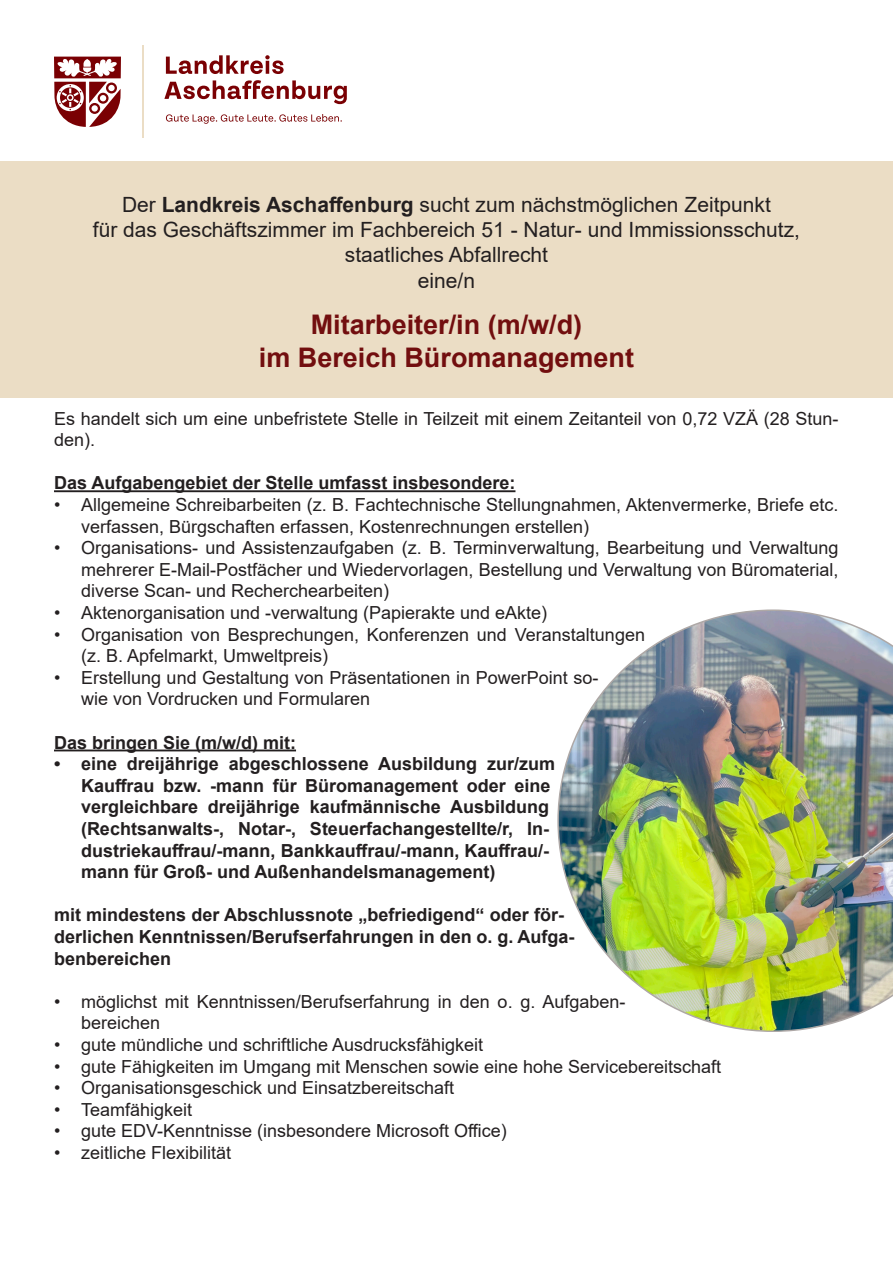
<style>
.page{position:relative;width:893px;height:1263px;background:#fff}
.page>*{position:absolute;margin:0;border:0;box-sizing:border-box;transform-origin:0 0}
.t1{font:700 27px/32.4px "Arial";color:#720e0f;text-align:center}
.t2{font:21px/25.2px "Arial";color:#231f20;text-align:center}
.t3{font:18px/21.6px "Arial";color:#231f20}
.t4{font:700 18px/21.6px "Arial";color:#231f20}
.s1{font-weight:700}
</style>
<div class="page">
<img style="left:557px;top:609px;width:336px;height:423px">
<div style="left:0;top:162px;width:893px;height:236px;background:#ebddc5"></div>
<svg style="left:54px;top:57px;width:67px;height:70px"></svg>
<hr style="left:143px;top:46px;width:1px;height:92px;background:#ebddc5">
<svg style="left:166px;top:55px;width:118px;height:19px"></svg>
<svg style="left:164px;top:80px;width:183px;height:24px"></svg>
<svg style="left:166px;top:114px;width:176px;height:10px"></svg>
<hr style="left:54px;top:490px;width:461px;height:2px;background:#231f20">
<hr style="left:54px;top:749px;width:242px;height:2px;background:#231f20">
<p class="t2" style="left:93px;top:192px;width:709px">Der <span class="s1">Landkreis Aschaffenburg</span> sucht zum nächstmöglichen Zeitpunkt<br>für das Geschäftszimmer im Fachbereich 51 - Natur- und Immissionsschutz, staatliches Abfallrecht<br>eine/n</p>
<p class="t1" style="left:259px;top:309px;width:377px">Mitarbeiter/in (m/w/d)<br>im Bereich Büromanagement</p>
<p class="t3" style="left:54px;top:407px;width:786px">Es handelt sich um eine unbefristete Stelle in Teilzeit mit einem Zeitanteil von 0,72 VZÄ (28 Stun&shy;den).</p>
<p class="t4" style="left:54px;top:472px;width:463px">Das Aufgabengebiet der Stelle umfasst insbesondere:</p>
<p class="t3" style="left:81px;top:494px;width:759px;text-indent:-27px">• Allgemeine Schreibarbeiten (z. B. Fachtechnische Stellungnahmen, Aktenvermerke, Briefe etc. verfassen, Bürgschaften erfassen, Kostenrechnungen erstellen)</p>
<p class="t3" style="left:81px;top:537px;width:759px;text-align:justify;text-indent:-27px">• Organisations- und Assistenzaufgaben (z. B. Terminverwaltung, Bearbeitung und Verwaltung mehrerer E-Mail-Postfächer und Wiedervorlagen, Bestellung und Verwaltung von Büromaterial, diverse Scan- und Recherchearbeiten)</p>
<p class="t3" style="left:54px;top:602px;width:495px">• Aktenorganisation und -verwaltung (Papierakte und eAkte)</p>
<p class="t3" style="left:81px;top:623px;width:565px;text-indent:-27px">• Organisation von Besprechungen, Konferenzen und Veranstaltungen (z. B. Apfelmarkt, Umweltpreis)</p>
<p class="t3" style="left:81px;top:666px;width:519px;text-indent:-27px">• Erstellung und Gestaltung von Präsentationen in PowerPoint so&shy;wie von Vordrucken und Formularen</p>
<p class="t4" style="left:54px;top:732px;width:244px">Das bringen Sie (m/w/d) mit:</p>
<p class="t4" style="left:81px;top:753px;width:476px;text-indent:-27px">• eine dreijährige abgeschlossene Ausbildung zur/zum Kauffrau bzw. -mann für Büromanagement oder eine vergleichbare dreijährige kaufmännische Ausbildung (Rechtsanwalts-, Notar-, Steuerfachangestellte/r, In&shy;dustriekauffrau/-mann, Bankkauffrau/-mann, Kauffrau/- mann für Groß- und Außenhandelsmanagement)</p>
<p class="t4" style="left:54px;top:904px;width:522px">mit mindestens der Abschlussnote „befriedigend“ oder för&shy;derlichen Kenntnissen/Berufserfahrungen in den o. g. Aufga&shy;benbereichen</p>
<p class="t3" style="left:81px;top:990px;width:546px;text-indent:-27px">• möglichst mit Kenntnissen/Berufserfahrung in den o. g. Aufgaben&shy;bereichen</p>
<p class="t3" style="left:54px;top:1034px;width:431px">• gute mündliche und schriftliche Ausdrucksfähigkeit</p>
<p class="t3" style="left:54px;top:1055px;width:669px">• gute Fähigkeiten im Umgang mit Menschen sowie eine hohe Servicebereitschaft</p>
<p class="t3" style="left:54px;top:1077px;width:402px">• Organisationsgeschick und Einsatzbereitschaft</p>
<p class="t3" style="left:54px;top:1098px;width:140px">• Teamfähigkeit</p>
<p class="t3" style="left:54px;top:1120px;width:454px">• gute EDV-Kenntnisse (insbesondere Microsoft Office)</p>
<p class="t3" style="left:54px;top:1142px;width:179px">• zeitliche Flexibilität</p>
</div>
